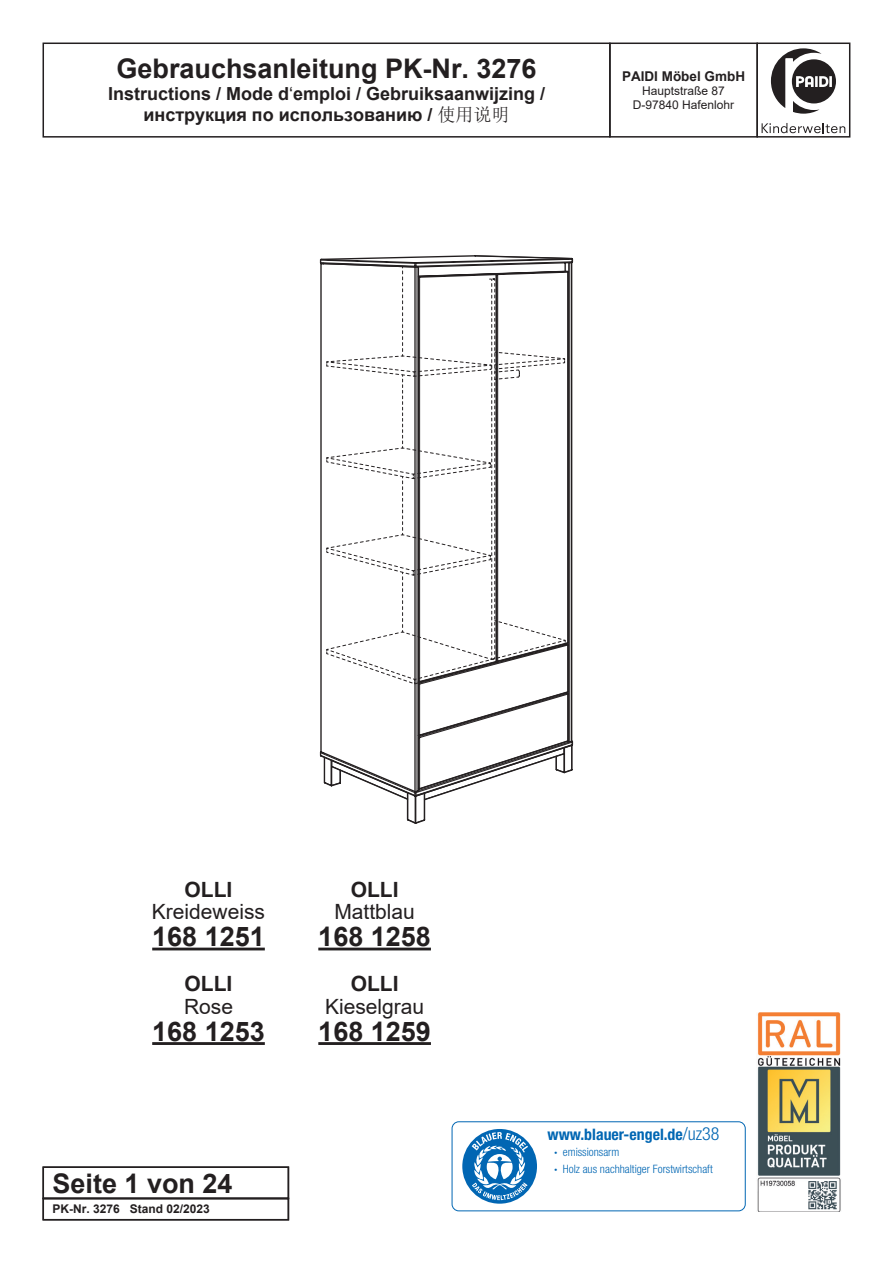
<style>
.page{position:relative;width:893px;height:1263px;background:#fff}
.page>*{position:absolute;margin:0;border:0;box-sizing:border-box;transform-origin:0 0}
.t1{font:700 27px "Arial";color:#231f20}
.t2{font:21px "Arial";color:#231f20}
.t3{font:700 21px "Arial";color:#231f20}
.t4{font:700 18px/21.6px "Arial";color:#231f20;text-align:center}
.t5{font:700 condensed 15.9px "Helvetica Neue";color:#0166b3}
.t6{font:700 13.5px "Arial";color:#231f20}
.t7{font:12px/14.4px "Arial";color:#231f20;text-align:center}
.t8{font:700 12px "Arial";color:#231f20}
.t9{font:300 condensed 11.55px/16.4px "Helvetica Neue";color:#0166b3}
.s1{font-weight:400}
.s2{font-family:"Sim Sun";font-weight:400}
.s3{font-weight:300;font-size:18px}
.s4{font-weight:700}
</style>
<div class="page">
<div style="left:452px;top:1121px;width:294px;height:90px;border:1px solid #0166b3;border-radius:7px"></div>
<svg style="left:462px;top:1129px;width:75px;height:75px"></svg>
<hr style="left:318px;top:947px;width:113px;height:3px;background:#231f20">
<hr style="left:318px;top:1042px;width:113px;height:3px;background:#231f20">
<hr style="left:152px;top:947px;width:113px;height:3px;background:#231f20">
<hr style="left:152px;top:1042px;width:113px;height:3px;background:#231f20">
<img style="left:757px;top:1012px;width:84px;height:199px">
<div style="left:43px;top:43px;width:568px;height:95px;border:2px solid #231f20"></div>
<div style="left:609px;top:43px;width:149px;height:95px;border:2px solid #231f20"></div>
<div style="left:756px;top:43px;width:94px;height:95px;border:2px solid #231f20"></div>
<div style="left:792px;top:59px;width:44px;height:44px;background:#231f20;border-radius:50%"></div>
<svg style="left:771px;top:48px;width:61px;height:66px"></svg>
<svg style="left:762px;top:123px;width:83px;height:10px"></svg>
<div style="left:43px;top:1198px;width:246px;height:22px;border:2px solid #231f20"></div>
<div style="left:43px;top:1166px;width:246px;height:33px;border:2px solid #231f20"></div>
<svg style="left:320px;top:255px;width:254px;height:569px"></svg>
<h1 class="t1" style="left:116px;top:50px;width:422px">Gebrauchsanleitung PK-Nr. 3276</h1>
<p class="t4" style="left:108px;top:83px;width:439px">Instructions / Mode d<span class="s1">‘</span>emploi / Gebruiksaanwijzing / инструкция по использованию / <span class="s2">使用说明</span></p>
<p class="t6" style="left:622px;top:66px;width:125px">PAIDI Möbel GmbH</p>
<p class="t7" style="left:633px;top:83px;width:103px">Hauptstraße 87<br>D-97840 Hafenlohr</p>
<p class="t3" style="left:185px;top:874px;width:49px">OLLI</p>
<p class="t2" style="left:152px;top:897px;width:115px">Kreideweiss</p>
<p class="t1" style="left:152px;top:918px;width:114px">168 1251</p>
<p class="t3" style="left:185px;top:969px;width:49px">OLLI</p>
<p class="t2" style="left:184px;top:992px;width:51px">Rose</p>
<p class="t1" style="left:152px;top:1012px;width:114px">168 1253</p>
<p class="t3" style="left:351px;top:874px;width:49px">OLLI</p>
<p class="t2" style="left:334px;top:897px;width:82px">Mattblau</p>
<p class="t1" style="left:318px;top:918px;width:114px">168 1258</p>
<p class="t3" style="left:351px;top:969px;width:49px">OLLI</p>
<p class="t2" style="left:325px;top:992px;width:101px">Kieselgrau</p>
<p class="t1" style="left:318px;top:1012px;width:114px">168 1259</p>
<p class="t1" style="left:53px;top:1164px;width:182px">Seite 1 von 24</p>
<p class="t8" style="left:53px;top:1201px;width:159px">PK-Nr. 3276 Stand 02/2023</p>
<p class="t5" style="left:548px;top:1125px;width:173px">www.blauer-engel.de<span class="s3">/uz38</span></p>
<p class="t9" style="left:554px;top:1144px;width:160px"><span class="s4">·</span> emissionsarm<br><span class="s4">·</span> Holz aus nachhaltiger Forstwirtschaft</p>
</div>
